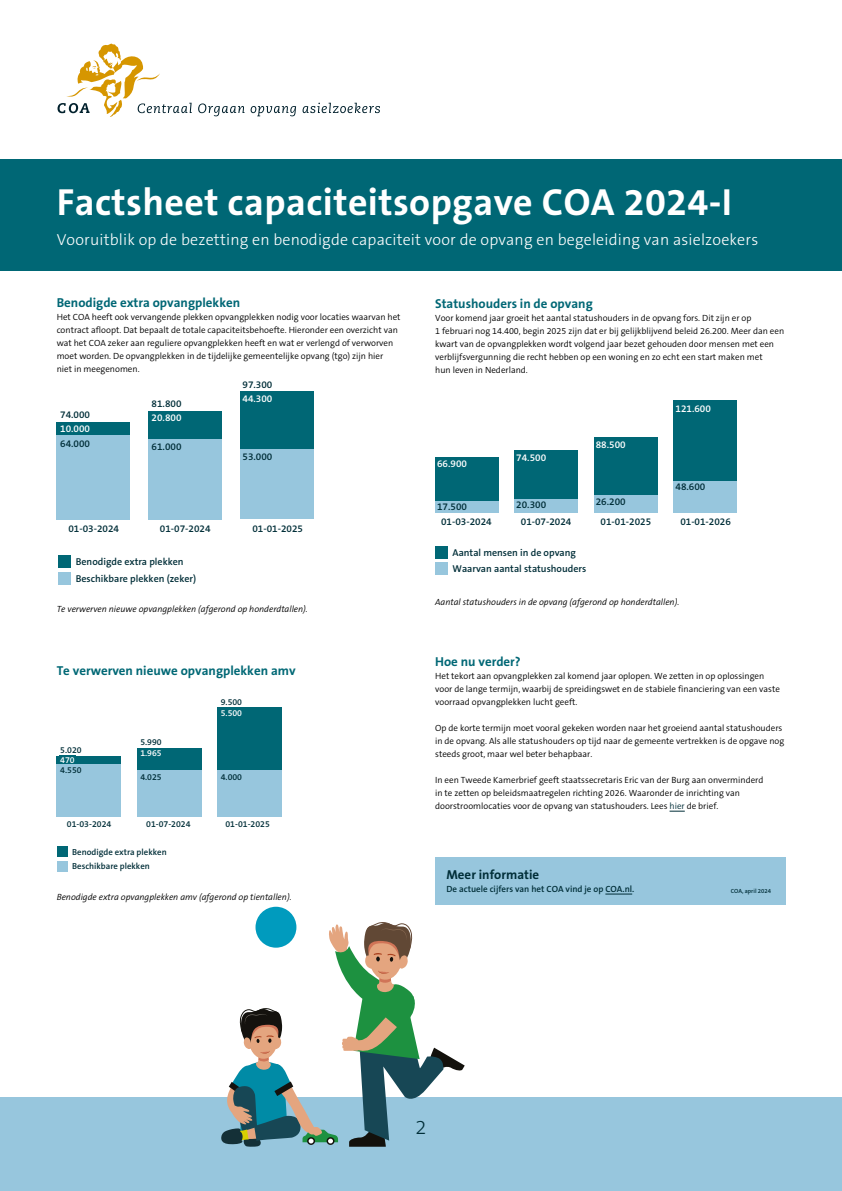
<style>
.page{position:relative;width:842px;height:1191px;background:#fff}
.page>*{position:absolute;margin:0;border:0;box-sizing:border-box;transform-origin:0 0}
.t1{font:700 38px "The Sans B7";letter-spacing:.01em;color:#fff}
.t2{font:300 20px "The Sans B3";color:#002e38}
.t3{font:300 16px "The Sans B3";letter-spacing:.01em;color:#fff}
.t4{font:700 13px "The Sans B7";color:#006775}
.t5{font:700 13px "The Sans B7";color:#006875}
.t6{font:700 13px "The Sans B7";color:#002e38}
.t7{font:600 10px/16.6px "The Sans B6";color:#002e38}
.t8{font:600 10px "The Sans B6";color:#fff}
.t9{font:300 9px/13px "The Sans B4";color:#000}
.t10{font:italic 300 9px "The Sans B4";color:#000}
.t11{font:600 9px "The Sans B6";color:#002e38}
.t12{font:600 8.8px/14.5px "The Sans B6";color:#002e38}
.t13{font:600 8.8px "The Sans B6";color:#fff}
.t14{font:600 6px "The Sans B6";color:#002e38}
.s1{color:#002e38}
</style>
<div class="page">
<div style="left:0;top:159px;width:842px;height:112px;background:#006775"></div>
<svg style="left:669px;top:810px;width:16px;height:1px"></svg>
<div style="left:58px;top:555px;width:13px;height:12px;background:#006775"></div>
<div style="left:58px;top:572px;width:13px;height:12px;background:#97c6dd"></div>
<div style="left:57px;top:422px;width:73px;height:13px;background:#006775"></div>
<div style="left:149px;top:412px;width:73px;height:27px;background:#006775"></div>
<div style="left:240px;top:391px;width:74px;height:58px;background:#006775"></div>
<div style="left:57px;top:435px;width:73px;height:84px;background:#97c6dd"></div>
<div style="left:149px;top:439px;width:73px;height:80px;background:#97c6dd"></div>
<div style="left:240px;top:449px;width:74px;height:70px;background:#97c6dd"></div>
<div style="left:435px;top:857px;width:350px;height:24px;background:#97c6dd"></div>
<div style="left:435px;top:873px;width:350px;height:32px;background:#97c6dd"></div>
<svg style="left:605px;top:893px;width:27px;height:1px"></svg>
<div style="left:0;top:1097px;width:842px;height:94px;background:#97c6dd"></div>
<div style="left:57px;top:755px;width:64px;height:9px;background:#006775"></div>
<div style="left:137px;top:748px;width:65px;height:22px;background:#006775"></div>
<div style="left:218px;top:707px;width:64px;height:64px;background:#006775"></div>
<div style="left:57px;top:764px;width:64px;height:53px;background:#97c6dd"></div>
<div style="left:137px;top:770px;width:65px;height:47px;background:#97c6dd"></div>
<div style="left:218px;top:771px;width:64px;height:46px;background:#97c6dd"></div>
<div style="left:57px;top:846px;width:11px;height:11px;background:#006775"></div>
<div style="left:57px;top:861px;width:11px;height:10px;background:#97c6dd"></div>
<div style="left:255px;top:906px;width:41px;height:41px;background:#009bbe;border-radius:50%"></div>
<svg style="left:221px;top:922px;width:244px;height:224px"></svg>
<div style="left:435px;top:546px;width:12px;height:12px;background:#006775"></div>
<div style="left:435px;top:563px;width:12px;height:12px;background:#97c6dd"></div>
<div style="left:435px;top:457px;width:64px;height:44px;background:#006775"></div>
<div style="left:515px;top:450px;width:63px;height:49px;background:#006775"></div>
<div style="left:594px;top:437px;width:63px;height:58px;background:#006775"></div>
<div style="left:673px;top:401px;width:64px;height:80px;background:#006775"></div>
<div style="left:435px;top:501px;width:64px;height:12px;background:#97c6dd"></div>
<div style="left:515px;top:499px;width:63px;height:14px;background:#97c6dd"></div>
<div style="left:594px;top:495px;width:63px;height:18px;background:#97c6dd"></div>
<div style="left:673px;top:481px;width:64px;height:32px;background:#97c6dd"></div>
<svg style="left:198px;top:103px;width:47px;height:13px"></svg>
<svg style="left:251px;top:106px;width:45px;height:10px"></svg>
<svg style="left:303px;top:103px;width:77px;height:10px"></svg>
<svg style="left:58px;top:44px;width:134px;height:73px"></svg>
<h1 class="t1" style="left:57px;top:182px;width:677px">Factsheet capaciteitsopgave COA 2024-I</h1>
<h3 class="t3" style="left:57px;top:232px;width:703px">Vooruitblik op de bezetting en benodigde capaciteit voor de opvang en begeleiding van asielzoekers</h3>
<h3 class="t4" style="left:57px;top:296px;width:185px">Benodigde extra opvangplekken</h3>
<p class="t9" style="left:57px;top:311px;width:345px">Het COA heeft ook vervangende plekken opvangplekken nodig voor locaties waarvan het contract afloopt. Dat bepaalt de totale capaciteitsbehoefte. Hieronder een overzicht van wat het COA zeker aan reguliere opvangplekken heeft en wat er verlengd of verworven moet worden. De opvangplekken in de tijdelijke gemeentelijke opvang (tgo) zijn hier niet in meegenomen.</p>
<p class="t7" style="left:60px;top:407px;width:31px">74.000</p>
<p class="t8" style="left:60px;top:424px;width:31px">10.000</p>
<p class="t7" style="left:60px;top:436px;width:31px">64.000</p>
<p class="t7" style="left:152px;top:396px;width:31px">81.800</p>
<p class="t8" style="left:152px;top:413px;width:31px">20.800</p>
<p class="t7" style="left:152px;top:439px;width:31px">61.000</p>
<p class="t7" style="left:243px;top:377px;width:31px">97.300</p>
<p class="t8" style="left:243px;top:393px;width:31px">44.300</p>
<p class="t7" style="left:243px;top:449px;width:31px">53.000</p>
<p class="t7" style="left:68px;top:521px;width:52px">01-03-2024</p>
<p class="t7" style="left:160px;top:520px;width:52px">01-07-2024</p>
<p class="t7" style="left:252px;top:520px;width:52px">01-01-2025</p>
<p class="t7" style="left:76px;top:554px;width:122px">Benodigde extra plekken<br>Beschikbare plekken (zeker)</p>
<p class="t10" style="left:57px;top:604px;width:253px">Te verwerven nieuwe opvangplekken (afgerond op honderdtallen).</p>
<h3 class="t5" style="left:57px;top:663px;width:240px">Te verwerven nieuwe opvangplekken amv</h3>
<p class="t12" style="left:221px;top:695px;width:23px">9.500</p>
<p class="t12" style="left:60px;top:743px;width:23px">5.020</p>
<p class="t12" style="left:60px;top:763px;width:23px">4.550</p>
<p class="t13" style="left:60px;top:755px;width:16px">470</p>
<p class="t12" style="left:140px;top:735px;width:23px">5.990</p>
<p class="t12" style="left:140px;top:770px;width:23px">4.025</p>
<p class="t13" style="left:140px;top:748px;width:23px">1.965</p>
<p class="t13" style="left:221px;top:709px;width:23px">5.500</p>
<p class="t12" style="left:221px;top:770px;width:23px">4.000</p>
<p class="t12" style="left:146px;top:817px;width:46px">01-07-2024</p>
<p class="t12" style="left:225px;top:817px;width:46px">01-01-2025</p>
<p class="t12" style="left:72px;top:845px;width:96px">Benodigde extra plekken<br>Beschikbare plekken</p>
<p class="t12" style="left:67px;top:817px;width:46px">01-03-2024</p>
<p class="t10" style="left:57px;top:892px;width:236px">Benodigde extra opvangplekken amv (afgerond op tientallen).</p>
<h3 class="t4" style="left:435px;top:296px;width:159px">Statushouders in de opvang</h3>
<p class="t9" style="left:435px;top:312px;width:351px">Voor komend jaar groeit het aantal statushouders in de opvang fors. Dit zijn er op<br>1 februari nog 14.400, begin 2025 zijn dat er bij gelijkblijvend beleid 26.200. Meer dan een kwart van de opvangplekken wordt volgend jaar bezet gehouden door mensen met een verblijfsvergunning die recht hebben op een woning en zo echt een start maken met<br>hun leven in Nederland.</p>
<p class="t8" style="left:437px;top:458px;width:31px">66.900</p>
<p class="t7" style="left:437px;top:499px;width:31px">17.500</p>
<p class="t8" style="left:516px;top:452px;width:31px">74.500</p>
<p class="t8" style="left:596px;top:439px;width:31px">88.500</p>
<p class="t7" style="left:516px;top:497px;width:31px">20.300</p>
<p class="t7" style="left:596px;top:493px;width:31px">26.200</p>
<p class="t8" style="left:675px;top:403px;width:37px">121.600</p>
<p class="t7" style="left:675px;top:479px;width:31px">48.600</p>
<p class="t7" style="left:441px;top:514px;width:52px">01-03-2024</p>
<p class="t7" style="left:521px;top:514px;width:52px">01-07-2024</p>
<p class="t7" style="left:601px;top:514px;width:52px">01-01-2025</p>
<p class="t7" style="left:680px;top:514px;width:52px">01-01-2026</p>
<p class="t7" style="left:452px;top:544px;width:135px">Aantal mensen in de opvang<br>Waarvan aantal statushouders</p>
<p class="t10" style="left:435px;top:598px;width:246px">Aantal statushouders in de opvang (afgerond op honderdtallen).</p>
<h3 class="t4" style="left:435px;top:655px;width:87px">Hoe nu verder?</h3>
<p class="t9" style="left:435px;top:670px;width:346px">Het tekort aan opvangplekken zal komend jaar oplopen. We zetten in op oplossingen voor de lange termijn, waarbij de spreidingswet en de stabiele financiering van een vaste voorraad opvangplekken lucht geeft.</p>
<p class="t9" style="left:435px;top:722px;width:351px">Op de korte termijn moet vooral gekeken worden naar het groeiend aantal statushouders in de opvang. Als alle statushouders op tijd naar de gemeente vertrekken is de opgave nog steeds groot, maar wel beter behapbaar.</p>
<p class="t9" style="left:435px;top:774px;width:330px">In een Tweede Kamerbrief geeft staatssecretaris Eric van der Burg aan onverminderd in te zetten op beleidsmaatregelen richting 2026. Waaronder de inrichting van doorstroomlocaties voor de opvang van statushouders. Lees <span class="s1">hier</span> de brief.</p>
<p class="t7" style="left:521px;top:696px;width:31px">18.200</p>
<p class="t7" style="left:521px;top:727px;width:52px">01-07-2024</p>
<p class="t7" style="left:452px;top:776px;width:135px">Waarvan aantal statushouders</p>
<h3 class="t6" style="left:446px;top:867px;width:94px">Meer informatie</h3>
<p class="t11" style="left:446px;top:884px;width:189px">De actuele cijfers van het COA vind je op COA.nl.</p>
<p class="t14" style="left:731px;top:887px;width:42px">COA, april 2024</p>
<h2 class="t2" style="left:415px;top:1117px;width:12px">2</h2>
</div>
